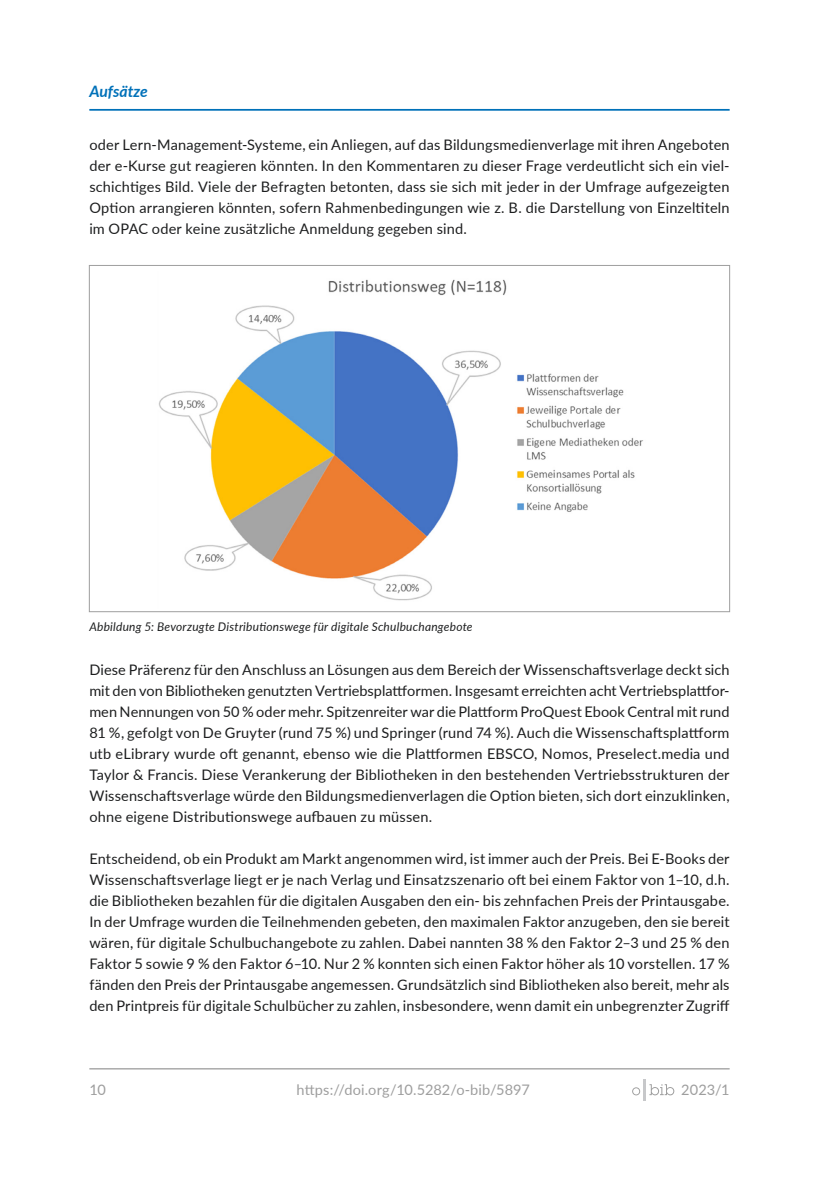
<style>
.page{position:relative;width:819px;height:1191px;background:#fff}
.page>*{position:absolute;margin:0;border:0;box-sizing:border-box;transform-origin:0 0}
.t1{font:15.75px "Lato Bold Italic 2";color:#0071b9}
.t2{font:14.53px/21px "Lato";letter-spacing:.01em;color:#1d1e1f;text-align:justify}
.t3{font:14.53px "Lato";letter-spacing:.01em;color:#9e9e9e}
.t4{font:14.53px "Lato Regular 2";letter-spacing:.005em;color:#9e9e9e}
.t5{font:italic 11.9px "Lato";letter-spacing:.02em;color:#1d1e1f}
</style>
<div class="page">
<hr style="left:89px;top:1068px;width:640px;height:1px;background:#9e9e9e">
<hr style="left:643px;top:1079px;width:3px;height:21px;background:#c7c8ca">
<svg style="left:632px;top:1087px;width:8px;height:8px"></svg>
<svg style="left:649px;top:1084px;width:25px;height:11px"></svg>
<img style="left:159px;top:279px;width:484px;height:322px">
<hr style="left:89px;top:109px;width:640px;height:2px;background:#0071b9">
<p class="t1" style="left:89px;top:80px;width:60px">Aufsätze</p>
<p class="t2" style="left:89px;top:134px;width:641px">oder Lern-Management-Systeme, ein Anliegen, auf das Bildungsmedienverlage mit ihren Angeboten der e-Kurse gut reagieren könnten. In den Kommentaren zu dieser Frage verdeutlicht sich ein viel&shy;schichtiges Bild. Viele der Befragten betonten, dass sie sich mit jeder in der Umfrage aufgezeigten Option arrangieren könnten, sofern Rahmenbedingungen wie z. B. die Darstellung von Einzeltiteln im OPAC oder keine zusätzliche Anmeldung gegeben sind.</p>
<p class="t5" style="left:89px;top:618px;width:385px">Abbildung 5: Bevorzugte Distributionswege für digitale Schulbuchangebote</p>
<p class="t2" style="left:89px;top:659px;width:641px">Diese Präferenz für den Anschluss an Lösungen aus dem Bereich der Wissenschaftsverlage deckt sich mit den von Bibliotheken genutzten Vertriebsplattformen. Insgesamt erreichten acht Vertriebsplattfor&shy;men Nennungen von 50 % oder mehr. Spitzenreiter war die Plattform ProQuest Ebook Central mit rund 81 %, gefolgt von De Gruyter (rund 75 %) und Springer (rund 74 %). Auch die Wissenschaftsplattform utb eLibrary wurde oft genannt, ebenso wie die Plattformen EBSCO, Nomos, Preselect.media und Taylor &amp; Francis. Diese Verankerung der Bibliotheken in den bestehenden Vertriebsstrukturen der Wissenschaftsverlage würde den Bildungsmedienverlagen die Option bieten, sich dort einzuklinken, ohne eigene Distributionswege aufbauen zu müssen.</p>
<p class="t2" style="left:89px;top:848px;width:641px">Entscheidend, ob ein Produkt am Markt angenommen wird, ist immer auch der Preis. Bei E-Books der Wissenschaftsverlage liegt er je nach Verlag und Einsatzszenario oft bei einem Faktor von 1–10, d.h. die Bibliotheken bezahlen für die digitalen Ausgaben den ein- bis zehnfachen Preis der Printausgabe.<br>In der Umfrage wurden die Teilnehmenden gebeten, den maximalen Faktor anzugeben, den sie bereit wären, für digitale Schulbuchangebote zu zahlen. Dabei nannten 38 % den Faktor 2–3 und 25 % den Faktor 5 sowie 9 % den Faktor 6–10. Nur 2 % konnten sich einen Faktor höher als 10 vorstellen. 17 % fänden den Preis der Printausgabe angemessen. Grundsätzlich sind Bibliotheken also bereit, mehr als den Printpreis für digitale Schulbücher zu zahlen, insbesondere, wenn damit ein unbegrenzter Zugriff</p>
<p class="t4" style="left:89px;top:1079px;width:18px">10</p>
<p class="t3" style="left:296px;top:1079px;width:235px">https://doi.org/10.5282/o-bib/5897</p>
<p class="t4" style="left:681px;top:1079px;width:50px">2023/1</p>
</div>
